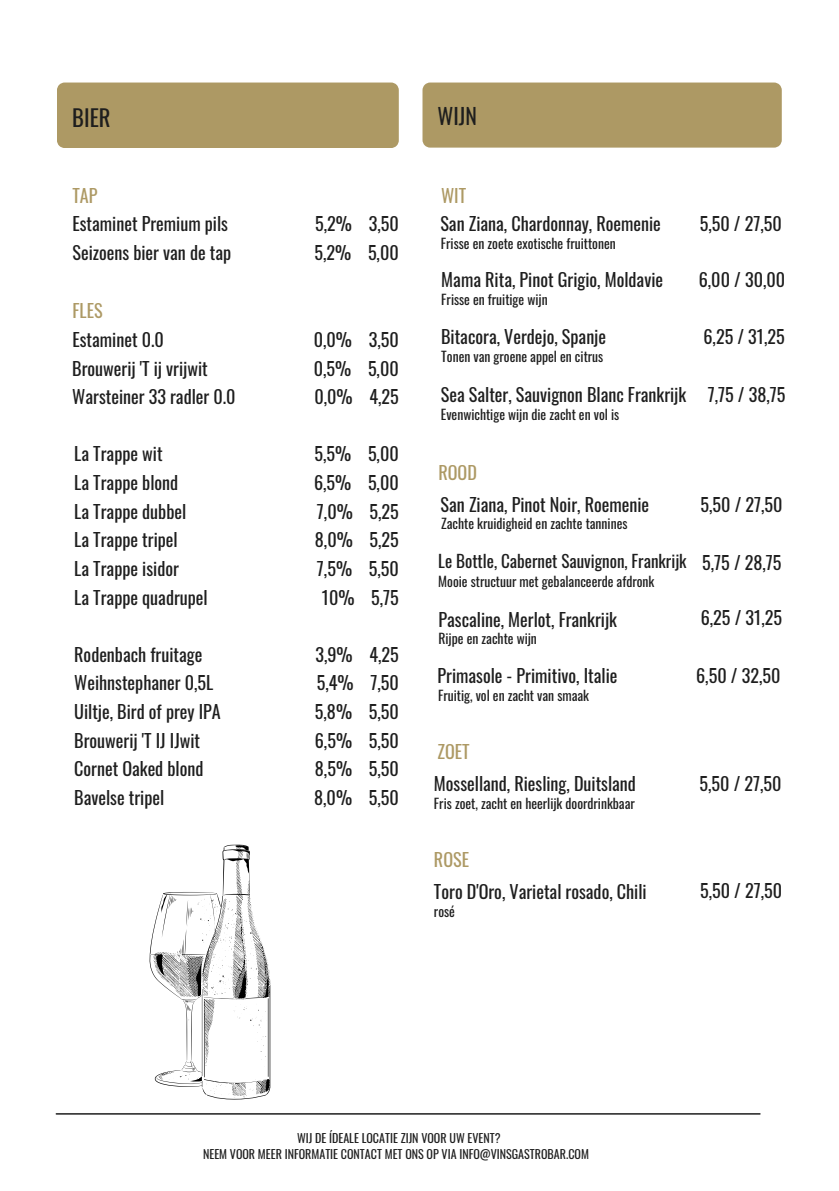
<style>
.page{position:relative;width:839px;height:1191px;background:#fff}
.page>*{position:absolute;margin:0;border:0;box-sizing:border-box;transform-origin:0 0}
.t1{font:22.6px "Oswald";color:#1e1e1e}
.t2{font:21.8px "Oswald";color:#1e1e1e}
.t3{font:18.2px/28.6px "Oswald";color:#1e1e1e}
.t4{font:18.2px "Oswald";color:#ad9964}
.t5{font:17px "Oswald";color:#1e1e1e}
.t6{font:13.6px "Oswald";color:#1e1e1e}
.t7{font:12px/16px "Oswald";color:#1e1e1e;text-align:center}
</style>
<div class="page">
<hr style="left:56px;top:1113px;width:704px;height:2px;background:#1e1e1e">
<div style="left:422px;top:83px;width:359px;height:65px;background:#ad9964"></div>
<div style="left:57px;top:83px;width:341px;height:65px;background:#ad9964"></div>
<svg style="left:149px;top:844px;width:122px;height:256px"></svg>
<h2 class="t1" style="left:72px;top:100px;width:40px">BIER</h2>
<h3 class="t2" style="left:437px;top:99px;width:41px">WIJN</h3>
<h3 class="t4" style="left:72px;top:181px;width:27px">TAP</h3>
<h3 class="t3" style="left:72px;top:209px;width:157px">Estaminet Premium pils</h3>
<h4 class="t3" style="left:72px;top:238px;width:160px">Seizoens bier van de tap</h4>
<h3 class="t4" style="left:72px;top:297px;width:32px">FLES</h3>
<h3 class="t3" style="left:72px;top:324px;width:93px">Estaminet 0.0</h3>
<h3 class="t3" style="left:72px;top:353px;width:137px">Brouwerij 'T ij vrijwit</h3>
<h3 class="t3" style="left:315px;top:209px;width:38px">5,2%</h3>
<h3 class="t3" style="left:369px;top:209px;width:32px">3,50</h3>
<h4 class="t3" style="left:314px;top:237px;width:86px">5,2% 5,00</h4>
<h3 class="t3" style="left:314px;top:324px;width:40px">0,0%</h3>
<h3 class="t3" style="left:369px;top:324px;width:32px">3,50</h3>
<h3 class="t3" style="left:314px;top:353px;width:86px">0,5% 5,00</h3>
<h3 class="t4" style="left:441px;top:181px;width:27px">WIT</h3>
<h2 class="t3" style="left:440px;top:209px;width:222px">San Ziana, Chardonnay, Roemenie</h2>
<h3 class="t6" style="left:441px;top:233px;width:176px">Frisse en zoete exotische fruittonen</h3>
<h3 class="t3" style="left:699px;top:209px;width:84px">5,50 / 27,50</h3>
<h3 class="t3" style="left:441px;top:265px;width:223px">Mama Rita, Pinot Grigio, Moldavie</h3>
<h3 class="t6" style="left:441px;top:289px;width:108px">Frisse en fruitige wijn</h3>
<h3 class="t3" style="left:698px;top:265px;width:88px">6,00 / 30,00</h3>
<h3 class="t3" style="left:441px;top:322px;width:166px">Bitacora, Verdejo, Spanje</h3>
<h3 class="t6" style="left:441px;top:346px;width:163px">Tonen van groene appel en citrus</h3>
<h3 class="t3" style="left:703px;top:322px;width:83px">6,25 / 31,25</h3>
<h4 class="t3" style="left:72px;top:382px;width:165px">Warsteiner 33 radler 0.0</h4>
<h4 class="t3" style="left:314px;top:382px;width:40px">0,0%</h4>
<h3 class="t3" style="left:369px;top:382px;width:31px">4,25</h3>
<h3 class="t3" style="left:441px;top:380px;width:247px">Sea Salter, Sauvignon Blanc Frankrijk</h3>
<h3 class="t6" style="left:441px;top:404px;width:180px">Evenwichtige wijn die zacht en vol is</h3>
<h3 class="t3" style="left:707px;top:380px;width:79px">7,75 / 38,75</h3>
<h3 class="t3" style="left:74px;top:439px;width:90px">La Trappe wit</h3>
<h3 class="t3" style="left:74px;top:496px;width:113px">La Trappe dubbel</h3>
<h4 class="t3" style="left:74px;top:468px;width:105px">La Trappe blond</h4>
<h4 class="t3" style="left:74px;top:525px;width:105px">La Trappe tripel</h4>
<h3 class="t3" style="left:74px;top:553px;width:106px">La Trappe isidor</h3>
<h3 class="t3" style="left:74px;top:582px;width:135px">La Trappe quadrupel</h3>
<h3 class="t3" style="left:74px;top:639px;width:130px">Rodenbach fruitage</h3>
<h3 class="t3" style="left:74px;top:668px;width:140px">Weihnstephaner 0,5L</h3>
<h3 class="t3" style="left:74px;top:697px;width:148px">Uiltje, Bird of prey IPA</h3>
<h3 class="t3" style="left:74px;top:725px;width:127px">Brouwerij 'T IJ IJwit</h3>
<h3 class="t3" style="left:74px;top:782px;width:91px">Bavelse tripel</h3>
<h3 class="t3" style="left:74px;top:754px;width:131px">Cornet Oaked blond</h3>
<h2 class="t3" style="left:314px;top:439px;width:86px">5,5% 5,00</h2>
<h3 class="t3" style="left:314px;top:468px;width:39px">6,5%</h3>
<h4 class="t3" style="left:368px;top:468px;width:32px">5,00</h4>
<h3 class="t3" style="left:317px;top:496px;width:37px">7,0%</h3>
<h3 class="t3" style="left:369px;top:496px;width:31px">5,25</h3>
<h3 class="t3" style="left:315px;top:525px;width:39px">8,0%</h3>
<h4 class="t3" style="left:369px;top:525px;width:31px">5,25</h4>
<p class="t3" style="left:317px;top:553px;width:37px">7,5%</p>
<h2 class="t3" style="left:369px;top:553px;width:32px">5,50</h2>
<h3 class="t3" style="left:322px;top:582px;width:78px">10% 5,75</h3>
<h3 class="t3" style="left:315px;top:639px;width:39px">3,9%</h3>
<h4 class="t3" style="left:369px;top:639px;width:31px">4,25</h4>
<p class="t3" style="left:317px;top:668px;width:38px">5,4%</p>
<p class="t3" style="left:370px;top:668px;width:30px">7,50</p>
<p class="t3" style="left:315px;top:697px;width:39px">5,8%</p>
<p class="t3" style="left:369px;top:697px;width:32px">5,50</p>
<p class="t3" style="left:315px;top:725px;width:39px">6,5%</p>
<p class="t3" style="left:369px;top:725px;width:32px">5,50</p>
<p class="t3" style="left:314px;top:754px;width:86px">8,5% 5,50<br>8,0% 5,50</p>
<h3 class="t4" style="left:438px;top:458px;width:40px">ROOD</h3>
<h1 class="t3" style="left:440px;top:489px;width:210px">San Ziana, Pinot Noir, Roemenie</h1>
<h1 class="t6" style="left:441px;top:513px;width:188px">Zachte kruidigheid en zachte tannines</h1>
<h2 class="t5" style="left:438px;top:548px;width:250px">Le Bottle, Cabernet Sauvignon, Frankrijk</h2>
<h3 class="t6" style="left:438px;top:571px;width:217px">Mooie structuur met gebalanceerde afdronk</h3>
<h3 class="t3" style="left:438px;top:604px;width:180px">Pascaline, Merlot, Frankrijk</h3>
<h3 class="t6" style="left:438px;top:628px;width:100px">Rijpe en zachte wijn</h3>
<h3 class="t3" style="left:700px;top:489px;width:84px">5,50 / 27,50</h3>
<h2 class="t3" style="left:702px;top:547px;width:81px">5,75 / 28,75</h2>
<h3 class="t3" style="left:700px;top:603px;width:83px">6,25 / 31,25</h3>
<h3 class="t3" style="left:437px;top:661px;width:181px">Primasole - Primitivo, Italie</h3>
<h3 class="t3" style="left:696px;top:661px;width:86px">6,50 / 32,50</h3>
<p class="t6" style="left:438px;top:685px;width:153px">Fruitig, vol en zacht van smaak</p>
<h3 class="t4" style="left:437px;top:738px;width:34px">ZOET</h3>
<h3 class="t3" style="left:434px;top:769px;width:203px">Mosselland, Riesling, Duitsland</h3>
<h3 class="t6" style="left:434px;top:792px;width:202px">Fris zoet, zacht en heerlijk doordrinkbaar</h3>
<h3 class="t3" style="left:699px;top:769px;width:84px">5,50 / 27,50</h3>
<h3 class="t4" style="left:434px;top:846px;width:37px">ROSE</h3>
<h3 class="t3" style="left:434px;top:876px;width:214px">Toro D'Oro, Varietal rosado, Chili</h3>
<h4 class="t3" style="left:700px;top:875px;width:84px">5,50 / 27,50</h4>
<p class="t6" style="left:434px;top:901px;width:22px">rosé</p>
<p class="t7" style="left:203px;top:1130px;width:387px">WIJ DE ÍDEALE LOCATIE ZIJN VOOR UW EVENT?<br>NEEM VOOR MEER INFORMATIE CONTACT MET ONS OP VIA INFO@VINSGASTROBAR.COM</p>
</div>
